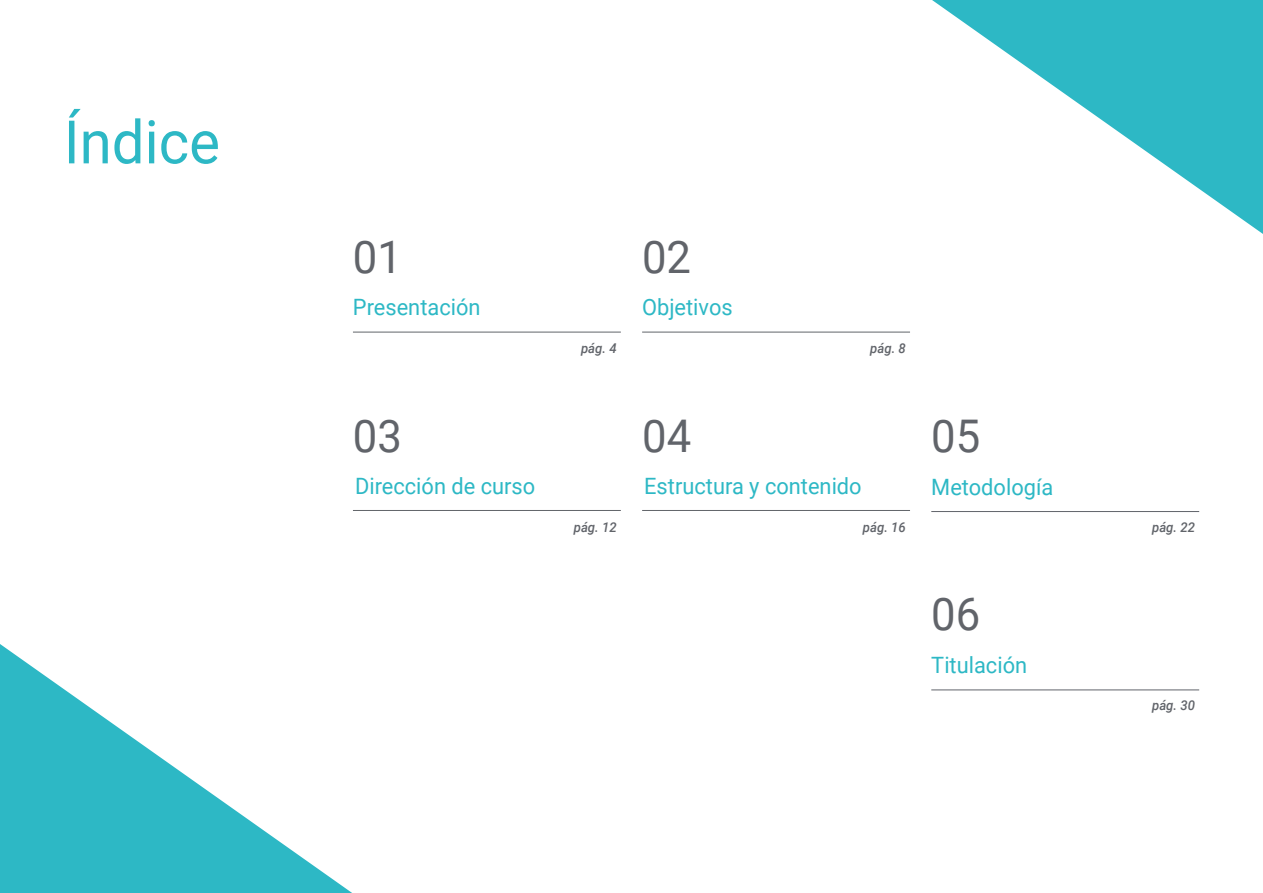
<style>
.page{position:relative;width:1263px;height:893px;background:#fff}
.page>*{position:absolute;margin:0;border:0;box-sizing:border-box;transform-origin:0 0}
.t1{font:60px "Roboto";color:#2db8c5}
.t2{font:45px "Roboto";color:#61646a}
.t3{font:22.5px "Roboto";color:#2db8c5}
.t4{font:italic 500 13.5px "Roboto";color:#61646a}
</style>
<div class="page">
<svg style="left:0;top:644px;width:352px;height:249px"></svg>
<svg style="left:932px;top:0;width:331px;height:234px"></svg>
<hr style="left:353px;top:332px;width:268px;height:1px;background:#61646a">
<hr style="left:931px;top:511px;width:268px;height:1px;background:#61646a">
<hr style="left:642px;top:332px;width:268px;height:1px;background:#61646a">
<hr style="left:931px;top:689px;width:268px;height:1px;background:#61646a">
<hr style="left:353px;top:510px;width:268px;height:1px;background:#61646a">
<hr style="left:642px;top:510px;width:268px;height:1px;background:#61646a">
<h1 class="t1" style="left:64px;top:100px;width:158px">Índice</h1>
<h2 class="t2" style="left:353px;top:226px;width:51px">01</h2>
<p class="t3" style="left:353px;top:292px;width:129px">Presentación</p>
<p class="t4" style="left:581px;top:339px;width:37px">pág. 4</p>
<h2 class="t2" style="left:642px;top:226px;width:51px">02</h2>
<p class="t3" style="left:642px;top:292px;width:92px">Objetivos</p>
<p class="t4" style="left:870px;top:339px;width:37px">pág. 8</p>
<h2 class="t2" style="left:353px;top:404px;width:51px">03</h2>
<h2 class="t2" style="left:642px;top:404px;width:51px">04</h2>
<p class="t3" style="left:355px;top:470px;width:182px">Dirección de curso</p>
<p class="t3" style="left:644px;top:470px;width:219px">Estructura y contenido</p>
<p class="t4" style="left:574px;top:517px;width:44px">pág. 12</p>
<p class="t4" style="left:863px;top:517px;width:44px">pág. 16</p>
<h2 class="t2" style="left:931px;top:404px;width:51px">05</h2>
<p class="t3" style="left:931px;top:471px;width:123px">Metodología</p>
<h2 class="t2" style="left:931px;top:582px;width:51px">06</h2>
<p class="t3" style="left:931px;top:650px;width:97px">Titulación</p>
<p class="t4" style="left:1152px;top:517px;width:44px">pág. 22</p>
<p class="t4" style="left:1152px;top:696px;width:44px">pág. 30</p>
</div>
